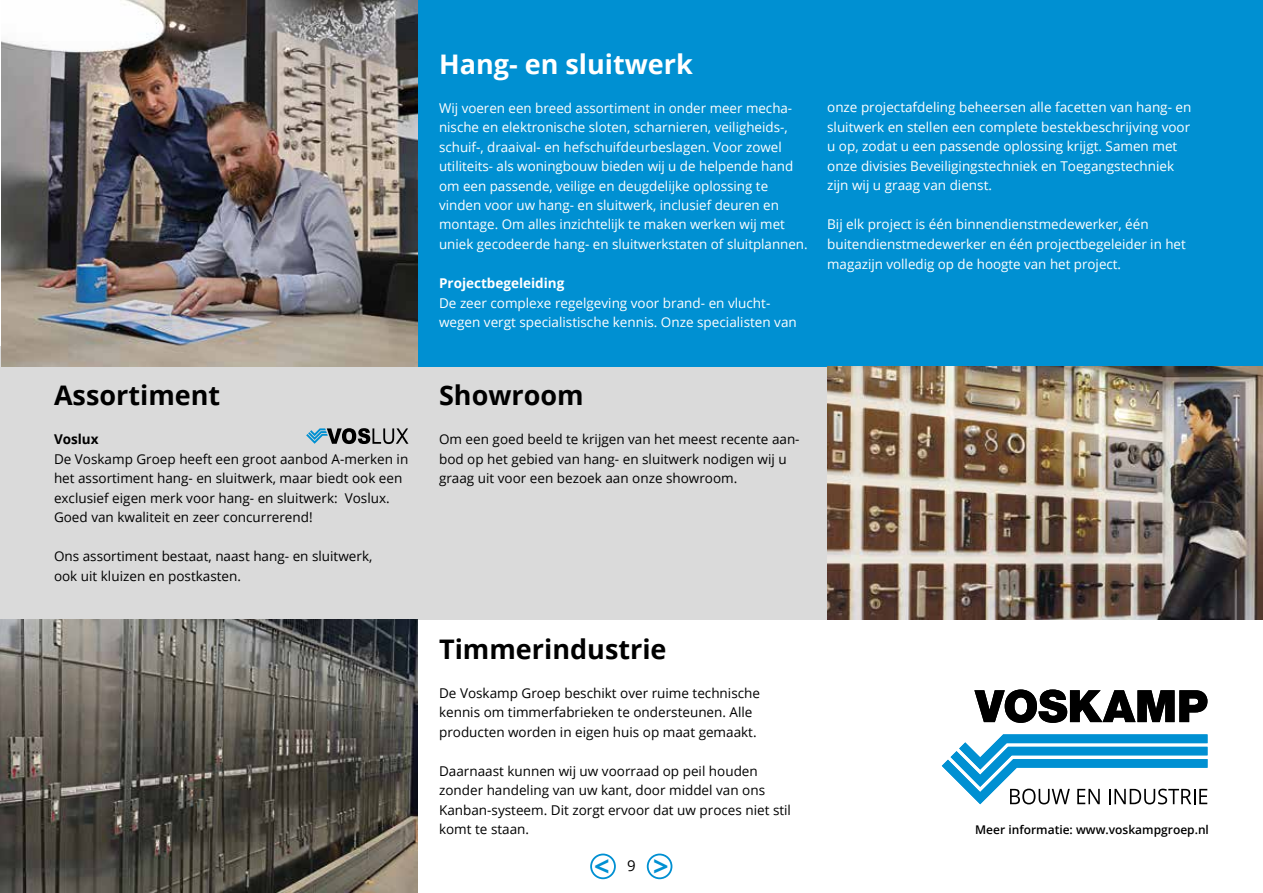
<style>
.page{position:relative;width:1263px;height:893px;background:#fff}
.page>*{position:absolute;margin:0;border:0;box-sizing:border-box;transform-origin:0 0}
.t1{font:700 27px "Open Sans";color:#000}
.t2{font:700 27px "Open Sans";color:#fff}
.t3{font:700 27px "Open Sans";color:#0090d2}
.t4{font:15px "Open Sans";color:#000}
.t5{font:13.5px/19.5px "Open Sans";color:#fff}
.t6{font:13.5px/19.5px "Open Sans";color:#000}
.t7{font:700 13.5px "Open Sans";color:#fff}
.t8{font:700 13.5px "Open Sans";color:#000}
.t9{font:600 12px "Open Sans";color:#000}
</style>
<div class="page">
<div style="left:0;top:346px;width:1263px;height:274px;background:#dadada"></div>
<div style="left:418px;top:0;width:845px;height:366px;background:#0090d2"></div>
<img style="left:827px;top:366px;width:436px;height:254px">
<svg style="left:974px;top:689px;width:233px;height:34px"></svg>
<svg style="left:942px;top:734px;width:265px;height:70px"></svg>
<img style="left:1px;top:0;width:417px;height:366px">
<img style="left:0;top:620px;width:418px;height:273px">
<svg style="left:306px;top:428px;width:102px;height:16px"></svg>
<div style="left:647px;top:854px;width:25px;height:25px;border:2px solid #0090d2;border-radius:50%"></div>
<div style="left:590px;top:854px;width:26px;height:25px;border:2px solid #0090d2;border-radius:50%"></div>
<h1 class="t1" style="left:54px;top:376px;width:168px">Assortiment</h1>
<p class="t8" style="left:54px;top:430px;width:46px">Voslux</p>
<p class="t6" style="left:54px;top:448px;width:356px">De Voskamp Groep heeft een groot aanbod A-merken in het assortiment hang- en sluitwerk, maar biedt ook een exclusief eigen merk voor hang- en sluitwerk: Voslux.<br>Goed van kwaliteit en zeer concurrerend!</p>
<p class="t6" style="left:54px;top:546px;width:320px">Ons assortiment bestaat, naast hang- en sluitwerk, ook uit kluizen en postkasten.</p>
<h1 class="t2" style="left:439px;top:45px;width:255px">Hang- en sluitwerk</h1>
<p class="t5" style="left:439px;top:98px;width:370px">Wij voeren een breed assortiment in onder meer mecha&shy;nische en elektronische sloten, scharnieren, veiligheids-, schuif-, draaival- en hefschuifdeurbeslagen. Voor zowel utiliteits- als woningbouw bieden wij u de helpende hand om een passende, veilige en deugdelijke oplossing te vinden voor uw hang- en sluitwerk, inclusief deuren en montage. Om alles inzichtelijk te maken werken wij met uniek gecodeerde hang- en sluitwerkstaten of sluitplannen.</p>
<p class="t7" style="left:439px;top:274px;width:127px">Projectbegeleiding</p>
<p class="t5" style="left:439px;top:292px;width:359px">De zeer complexe regelgeving voor brand- en vlucht&shy;wegen vergt specialistische kennis. Onze specialisten van</p>
<p class="t5" style="left:827px;top:97px;width:366px">onze projectafdeling beheersen alle facetten van hang- en sluitwerk en stellen een complete bestekbeschrijving voor u op, zodat u een passende oplossing krijgt. Samen met onze divisies Beveiligingstechniek en Toegangstechniek zijn wij u graag van dienst.</p>
<p class="t5" style="left:827px;top:214px;width:360px">Bij elk project is één binnendienstmedewerker, één buitendienstmedewerker en één projectbegeleider in het magazijn volledig op de hoogte van het project.</p>
<h1 class="t1" style="left:439px;top:376px;width:146px">Showroom</h1>
<p class="t6" style="left:439px;top:429px;width:362px">Om een goed beeld te krijgen van het meest recente aan&shy;bod op het gebied van hang- en sluitwerk nodigen wij u graag uit voor een bezoek aan onze showroom.</p>
<h1 class="t1" style="left:439px;top:630px;width:229px">Timmerindustrie</h1>
<p class="t6" style="left:439px;top:683px;width:322px">De Voskamp Groep beschikt over ruime technische kennis om timmerfabrieken te ondersteunen. Alle producten worden in eigen huis op maat gemaakt.</p>
<p class="t6" style="left:439px;top:760px;width:353px">Daarnaast kunnen wij uw voorraad op peil houden zonder handeling van uw kant, door middel van ons Kanban-systeem. Dit zorgt ervoor dat uw proces niet stil komt te staan.</p>
<h1 class="t3" style="left:594px;top:847px;width:17px">&lt;</h1>
<h1 class="t3" style="left:653px;top:847px;width:17px">&gt;</h1>
<p class="t4" style="left:627px;top:855px;width:10px">9</p>
<p class="t9" style="left:975px;top:821px;width:235px">Meer informatie: www.voskampgroep.nl</p>
</div>
